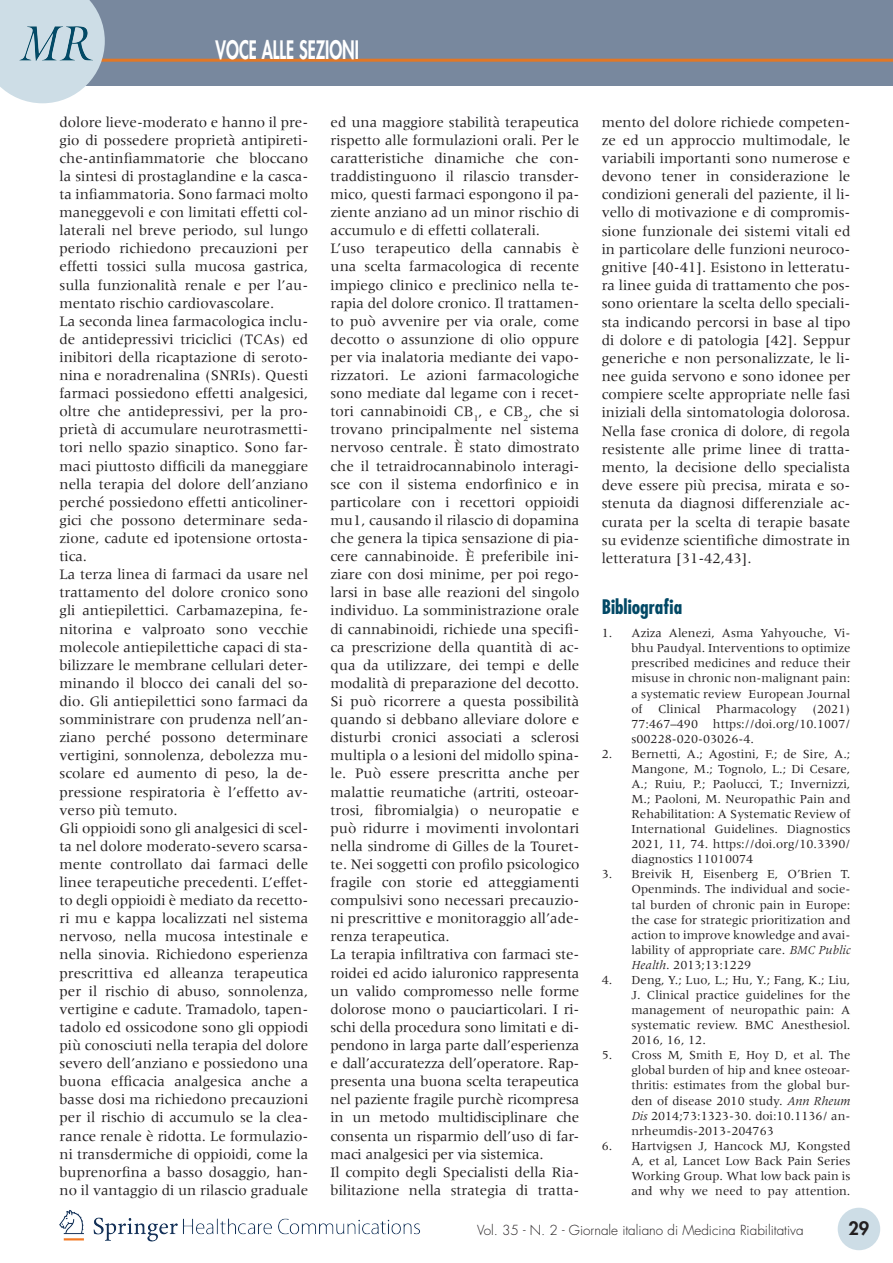
<style>
.page{position:relative;width:893px;height:1263px;background:#fff}
.page>*{position:absolute;margin:0;border:0;box-sizing:border-box;transform-origin:0 0}
.t1{font:800 24.75px "Futura";color:#fff;scale:.67 1}
.t2{font:700 condensed 19.5px "Futura";color:#024865}
.t3{font:800 18px "Futura";color:#231f20}
.t4{font:15px/18.1px "Meridien";color:#231f20}
.t5{font:300 13.5px "Futura";color:#231f20}
.t6{font:12.75px/15px "Meridien";color:#231f20;text-align:justify}
.s1{font-style:italic}
</style>
<div class="page">
<div style="left:0;top:0;width:893px;height:85px;background:#78889e"></div>
<hr style="left:96px;top:59px;width:797px;height:3px;background:#e27725">
<svg style="left:0;top:0;width:105px;height:103px"></svg>
<img style="left:59px;top:1210px;width:361px;height:32px">
<img style="left:20px;top:27px;width:73px;height:33px">
<div style="left:838px;top:1208px;width:42px;height:42px;background:#cddde6;border-radius:50%"></div>
<h1 class="t1" style="left:216px;top:33px;width:216px">VOCE ALLE SEZIONI</h1>
<p class="t4" style="left:60px;top:113px;width:250px">dolore lieve-moderato e hanno il pre&shy;gio di possedere proprietà antipireti&shy;che-antinfiammatorie che bloccano la sintesi di prostaglandine e la casca&shy;ta infiammatoria. Sono farmaci molto maneggevoli e con limitati effetti col&shy;laterali nel breve periodo, sul lungo periodo richiedono precauzioni per effetti tossici sulla mucosa gastrica, sulla funzionalità renale e per l’au&shy;mentato rischio cardiovascolare.<br>La seconda linea farmacologica inclu&shy;de antidepressivi triciclici (TCAs) ed inibitori della ricaptazione di seroto&shy;nina e noradrenalina (SNRIs). Questi farmaci possiedono effetti analgesici, oltre che antidepressivi, per la pro&shy;prietà di accumulare neurotrasmetti&shy;tori nello spazio sinaptico. Sono far&shy;maci piuttosto difficili da maneggiare nella terapia del dolore dell’anziano perché possiedono effetti anticoliner&shy;gici che possono determinare seda&shy;zione, cadute ed ipotensione ortosta&shy;tica.<br>La terza linea di farmaci da usare nel trattamento del dolore cronico sono gli antiepilettici. Carbamazepina, fe&shy;nitorina e valproato sono vecchie molecole antiepilettiche capaci di sta&shy;bilizzare le membrane cellulari deter&shy;minando il blocco dei canali del so&shy;dio. Gli antiepilettici sono farmaci da somministrare con prudenza nell’an&shy;ziano perché possono determinare vertigini, sonnolenza, debolezza mu&shy;scolare ed aumento di peso, la de&shy;pressione respiratoria è l’effetto av&shy;verso più temuto.<br>Gli oppioidi sono gli analgesici di scel&shy;ta nel dolore moderato-severo scarsa&shy;mente controllato dai farmaci delle linee terapeutiche precedenti. L’effet&shy;to degli oppioidi è mediato da recetto&shy;ri mu e kappa localizzati nel sistema nervoso, nella mucosa intestinale e nella sinovia. Richiedono esperienza prescrittiva ed alleanza terapeutica per il rischio di abuso, sonnolenza, vertigine e cadute. Tramadolo, tapen&shy;tadolo ed ossicodone sono gli oppiodi più conosciuti nella terapia del dolore severo dell’anziano e possiedono una buona efficacia analgesica anche a basse dosi ma richiedono precauzioni per il rischio di accumulo se la clea&shy;rance renale è ridotta. Le formulazio&shy;ni transdermiche di oppioidi, come la buprenorfina a basso dosaggio, han&shy;no il vantaggio di un rilascio graduale</p>
<p class="t4" style="left:331px;top:113px;width:250px">ed una maggiore stabilità terapeutica rispetto alle formulazioni orali. Per le caratteristiche dinamiche che con&shy;traddistinguono il rilascio transder&shy;mico, questi farmaci espongono il pa&shy;ziente anziano ad un minor rischio di accumulo e di effetti collaterali.<br>L’uso terapeutico della cannabis è una scelta farmacologica di recente impiego clinico e preclinico nella te&shy;rapia del dolore cronico. Il trattamen&shy;to può avvenire per via orale, come decotto o assunzione di olio oppure per via inalatoria mediante dei vapo&shy;rizzatori. Le azioni farmacologiche sono mediate dal legame con i recet&shy;tori cannabinoidi CB<sub>1</sub>, e CB<sub>2</sub>, che si trovano principalmente nel sistema nervoso centrale. È stato dimostrato che il tetraidrocannabinolo interagi&shy;sce con il sistema endorfinico e in particolare con i recettori oppioidi mu1, causando il rilascio di dopamina che genera la tipica sensazione di pia&shy;cere cannabinoide. È preferibile ini&shy;ziare con dosi minime, per poi rego&shy;larsi in base alle reazioni del singolo individuo. La somministrazione orale di cannabinoidi, richiede una specifi&shy;ca prescrizione della quantità di ac&shy;qua da utilizzare, dei tempi e delle modalità di preparazione del decotto.<br>Si può ricorrere a questa possibilità quando si debbano alleviare dolore e disturbi cronici associati a sclerosi multipla o a lesioni del midollo spina&shy;le. Può essere prescritta anche per malattie reumatiche (artriti, osteoar&shy;trosi, fibromialgia) o neuropatie e può ridurre i movimenti involontari nella sindrome di Gilles de la Touret&shy;te. Nei soggetti con profilo psicologico fragile con storie ed atteggiamenti compulsivi sono necessari precauzio&shy;ni prescrittive e monitoraggio all’ade&shy;renza terapeutica.<br>La terapia infiltrativa con farmaci ste&shy;roidei ed acido ialuronico rappresenta un valido compromesso nelle forme dolorose mono o pauciarticolari. I ri&shy;schi della procedura sono limitati e di&shy;pendono in larga parte dall’esperienza e dall’accuratezza dell’operatore. Rap&shy;presenta una buona scelta terapeutica nel paziente fragile purchè ricompresa in un metodo multidisciplinare che consenta un risparmio dell’uso di far&shy;maci analgesici per via sistemica.<br>Il compito degli Specialisti della Ria&shy;bilitazione nella strategia di tratta-</p>
<p class="t4" style="left:602px;top:113px;width:250px;text-align:justify">mento del dolore richiede competen&shy;ze ed un approccio multimodale, le variabili importanti sono numerose e devono tener in considerazione le condizioni generali del paziente, il li&shy;vello di motivazione e di compromis&shy;sione funzionale dei sistemi vitali ed in particolare delle funzioni neuroco&shy;gnitive [40-41]. Esistono in letteratu&shy;ra linee guida di trattamento che pos&shy;sono orientare la scelta dello speciali&shy;sta indicando percorsi in base al tipo di dolore e di patologia [42]. Seppur generiche e non personalizzate, le li&shy;nee guida servono e sono idonee per compiere scelte appropriate nelle fasi iniziali della sintomatologia dolorosa.<br>Nella fase cronica di dolore, di regola resistente alle prime linee di tratta&shy;mento, la decisione dello specialista deve essere più precisa, mirata e so&shy;stenuta da diagnosi differenziale ac&shy;curata per la scelta di terapie basate su evidenze scientifiche dimostrate in letteratura [31-42,43].</p>
<h2 class="t2" style="left:602px;top:594px;width:82px">Bibliografia</h2>
<p class="t6" style="left:631px;top:626px;width:220px;text-indent:-30px">1. Aziza Alenezi, Asma Yahyouche, Vi&shy;bhu Paudyal. Interventions to optimize prescribed medicines and reduce their misuse in chronic non-malignant pain: a systematic review European Journal of Clinical Pharmacology (2021)<br>77:467–490 https://doi.org/10.1007/ s00228-020-03026-4.</p>
<p class="t6" style="left:631px;top:746px;width:220px;text-indent:-30px">2. Bernetti, A.; Agostini, F.; de Sire, A.; Mangone, M.; Tognolo, L.; Di Cesare, A.; Ruiu, P.; Paolucci, T.; Invernizzi, M.; Paoloni, M. Neuropathic Pain and Rehabilitation: A Systematic Review of International Guidelines. Diagnostics 2021, 11, 74. https://doi.org/10.3390/ diagnostics 11010074</p>
<p class="t6" style="left:631px;top:867px;width:220px;text-indent:-30px">3. Breivik H, Eisenberg E, O’Brien T.<br>Openminds. The individual and socie&shy;tal burden of chronic pain in Europe: the case for strategic prioritization and action to improve knowledge and avai&shy;lability of appropriate care. <span class="s1">BMC Public Health</span>. 2013;13:1229</p>
<p class="t6" style="left:631px;top:972px;width:220px;text-indent:-30px">4. Deng, Y.; Luo, L.; Hu, Y.; Fang, K.; Liu, J. Clinical practice guidelines for the management of neuropathic pain: A systematic review. BMC Anesthesiol.<br>2016, 16, 12.</p>
<p class="t6" style="left:631px;top:1048px;width:221px;text-indent:-30px">5. Cross M, Smith E, Hoy D, et al. The global burden of hip and knee osteoar&shy;thritis: estimates from the global bur&shy;den of disease 2010 study. <span class="s1">Ann Rheum Dis</span> 2014;73:1323-30. doi:10.1136/ an&shy;nrheumdis-2013-204763</p>
<p class="t6" style="left:631px;top:1138px;width:221px;text-indent:-30px">6. Hartvigsen J, Hancock MJ, Kongsted A, et al, Lancet Low Back Pain Series Working Group. What low back pain is and why we need to pay attention.</p>
<p class="t5" style="left:477px;top:1221px;width:328px">Vol. 35 - N. 2 - Giornale italiano di Medicina Riabilitativa</p>
<p class="t3" style="left:848px;top:1216px;width:22px">29</p>
</div>
